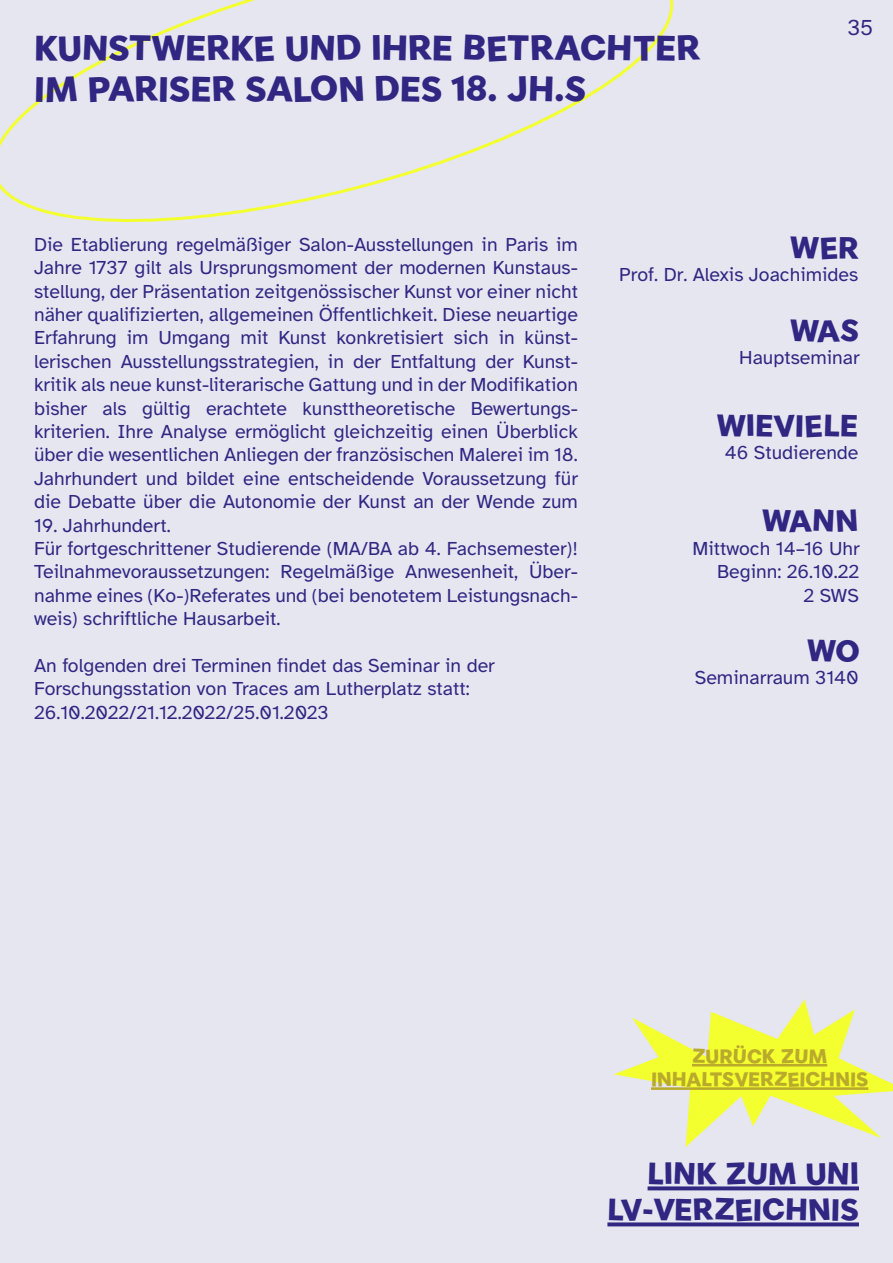
<style>
.page{position:relative;width:893px;height:1263px;background:#e5e6f0}
.page>*{position:absolute;margin:0;border:0;box-sizing:border-box;transform-origin:0 0}
.t1{font:34.5px/41.4px "Gambado Sans";color:#312783}
.t2{font:30px/36px "Gambado Sans";color:#312783;text-align:right}
.t3{font:22.5px "Atkinson Hyperlegible";color:#312783}
.t4{font:19.5px/23.4px "Atkinson Hyperlegible";color:#312783}
.t5{font:19.5px/23.4px "Gambado Sans";color:#b9aa2c;text-align:center}
</style>
<div class="page">
<svg style="left:0;top:0;width:674px;height:222px"></svg>
<svg style="left:614px;top:999px;width:279px;height:148px"></svg>
<hr style="left:692px;top:1064px;width:135px;height:2px;background:#b9aa2c">
<hr style="left:651px;top:1087px;width:217px;height:3px;background:#b9aa2c">
<svg style="left:648px;top:1186px;width:211px;height:4px"></svg>
<svg style="left:607px;top:1222px;width:252px;height:4px"></svg>
<h1 class="t1" style="left:34px;top:27px;width:668px">KUNSTWERKE UND IHRE BETRACHTER<br>IM PARISER SALON DES 18. JH.S</h1>
<p class="t3" style="left:847px;top:15px;width:28px">35</p>
<p class="t4" style="left:34px;top:233px;width:545px;text-align:justify">Die Etablierung regelmäßiger Salon-Ausstellungen in Paris im Jahre 1737 gilt als Ursprungsmoment der modernen Kunstaus&shy;stellung, der Präsentation zeitgenössischer Kunst vor einer nicht näher qualifizierten, allgemeinen Öffentlichkeit. Diese neuartige Erfahrung im Umgang mit Kunst konkretisiert sich in künst&shy;lerischen Ausstellungsstrategien, in der Entfaltung der Kunst&shy;kritik als neue kunst-literarische Gattung und in der Modifikation bisher als gültig erachtete kunsttheoretische Bewertungs&shy;kriterien. Ihre Analyse ermöglicht gleichzeitig einen Überblick über die wesentlichen Anliegen der französischen Malerei im 18.<br>Jahrhundert und bildet eine entscheidende Voraussetzung für die Debatte über die Autonomie der Kunst an der Wende zum</p>
<p class="t4" style="left:34px;top:514px;width:545px">19. Jahrhundert.<br>Für fortgeschrittener Studierende (MA/BA ab 4. Fachsemester)!<br>Teilnahmevoraussetzungen: Regelmäßige Anwesenheit, Über&shy;nahme eines (Ko-)Referates und (bei benotetem Leistungsnach&shy;weis) schriftliche Hausarbeit.</p>
<p class="t4" style="left:34px;top:654px;width:462px">An folgenden drei Terminen findet das Seminar in der<br>Forschungsstation von Traces am Lutherplatz statt:<br>26.10.2022/21.12.2022/25.01.2023</p>
<h2 class="t2" style="left:790px;top:229px;width:70px">WER</h2>
<p class="t4" style="left:619px;top:263px;width:241px">Prof. Dr. Alexis Joachimides</p>
<h2 class="t2" style="left:790px;top:312px;width:70px">WAS</h2>
<p class="t4" style="left:739px;top:346px;width:122px">Hauptseminar</p>
<h2 class="t2" style="left:717px;top:407px;width:143px">WIEVIELE</h2>
<p class="t4" style="left:725px;top:441px;width:135px">46 Studierende</p>
<h2 class="t2" style="left:762px;top:503px;width:98px">WANN</h2>
<p class="t4" style="left:692px;top:537px;width:169px;text-align:right">Mittwoch 14–16 Uhr<br>Beginn: 26.10.22<br>2 SWS</p>
<h2 class="t2" style="left:807px;top:632px;width:54px">WO</h2>
<p class="t4" style="left:695px;top:666px;width:166px">Seminarraum 3140</p>
<p class="t5" style="left:651px;top:1044px;width:219px">ZURÜCK ZUM<br>INHALTSVERZEICHNIS</p>
<h2 class="t2" style="left:607px;top:1156px;width:253px">LINK ZUM UNI<br>LV-VERZEICHNIS</h2>
</div>
